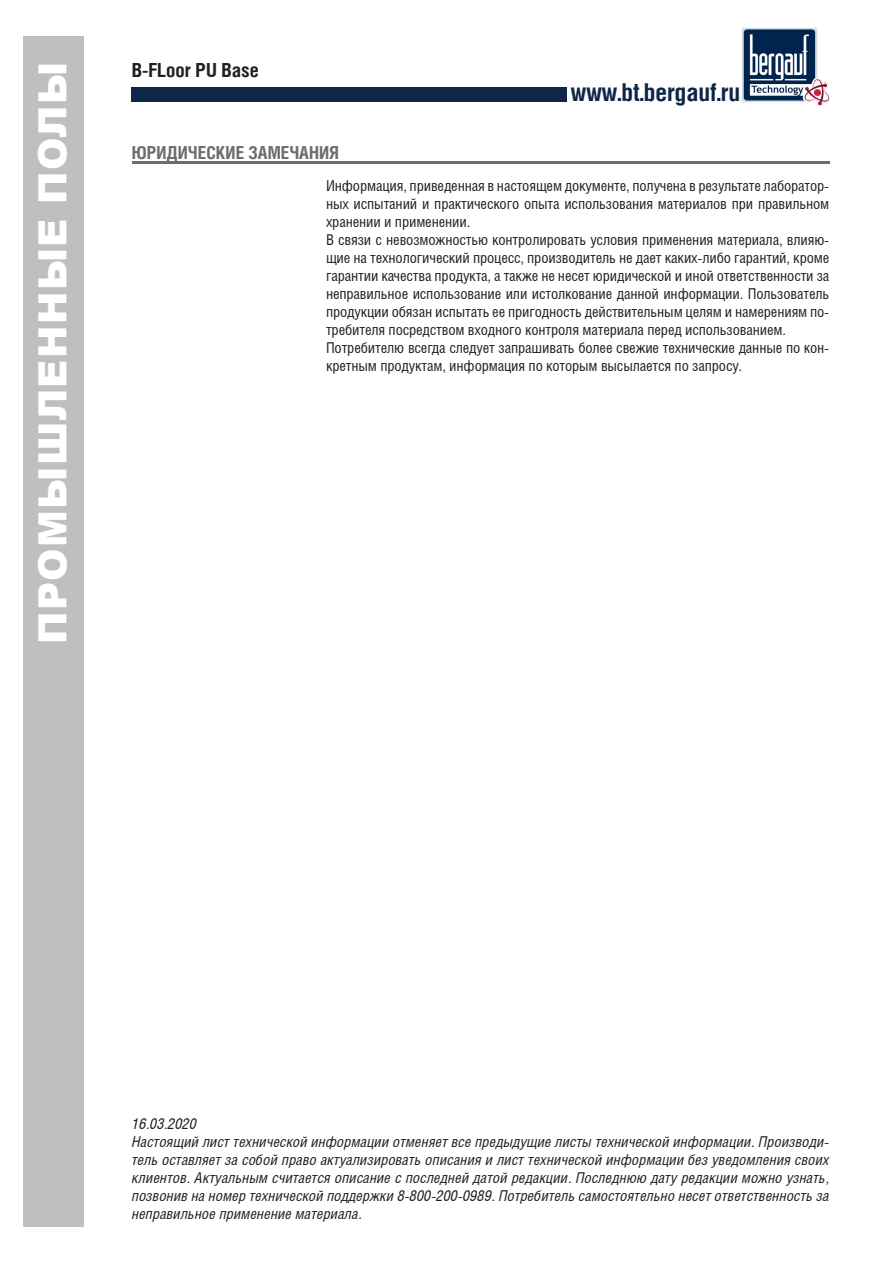
<style>
.page{position:relative;width:893px;height:1263px;background:#fff}
.page>*{position:absolute;margin:0;border:0;box-sizing:border-box;transform-origin:0 0}
.t1{font:900 39px "Arial";letter-spacing:.035em;color:#fff}
.t2{font:700 24.75px "Helios Cond";color:#0e2649}
.t3{font:700 19.5px "Helios Cond";color:#231f20}
.t4{font:700 18px "Helios Cond";color:#6c6d70}
.t5{font:15px/18px "Helios Cond";letter-spacing:-.01em;color:#231f20;text-align:justify}
.t6{font:italic 15px/18px "Helios Cond";color:#231f20;text-align:justify}
</style>
<div class="page">
<div style="left:23px;top:36px;width:61px;height:1191px;background:#bfbfc0"></div>
<div style="left:132px;top:87px;width:435px;height:15px;background:#0e2649"></div>
<img style="left:742px;top:27px;width:87px;height:79px">
<hr style="left:132px;top:161px;width:697px;height:3px;background:#6c6d70">
<p class="t1" style="left:24px;top:644px;width:584px;rotate:-90deg">ПРОМЫШЛЕННЫЕ ПОЛЫ</p>
<p class="t3" style="left:132px;top:59px;width:129px">B-FLoor PU Base</p>
<p class="t2" style="left:571px;top:77px;width:171px">www.bt.bergauf.ru</p>
<p class="t4" style="left:132px;top:142px;width:209px">ЮРИДИЧЕСКИЕ ЗАМЕЧАНИЯ</p>
<p class="t5" style="left:326px;top:177px;width:505px">Информация, приведенная в настоящем документе, получена в результате лаборатор&shy;ных испытаний и практического опыта использования материалов при правильном хранении и применении.</p>
<p class="t5" style="left:326px;top:231px;width:505px">В связи с невозможностью контролировать условия применения материала, влияю&shy;щие на технологический процесс, производитель не дает каких-либо гарантий, кроме гарантии качества продукта, а также не несет юридической и иной ответственности за неправильное использование или истолкование данной информации. Пользователь продукции обязан испытать ее пригодность действительным целям и намерениям по&shy;требителя посредством входного контроля материала перед использованием.</p>
<p class="t5" style="left:326px;top:339px;width:505px">Потребителю всегда следует запрашивать более свежие технические данные по кон&shy;кретным продуктам, информация по которым высылается по запросу.</p>
<p class="t6" style="left:132px;top:1114px;width:66px">16.03.2020</p>
<p class="t6" style="left:132px;top:1132px;width:699px">Настоящий лист технической информации отменяет все предыдущие листы технической информации. Производи&shy;тель оставляет за собой право актуализировать описания и лист технической информации без уведомления своих клиентов. Актуальным считается описание с последней датой редакции. Последнюю дату редакции можно узнать, позвонив на номер технической поддержки 8-800-200-0989. Потребитель самостоятельно несет ответственность за неправильное применение материала.</p>
</div>
